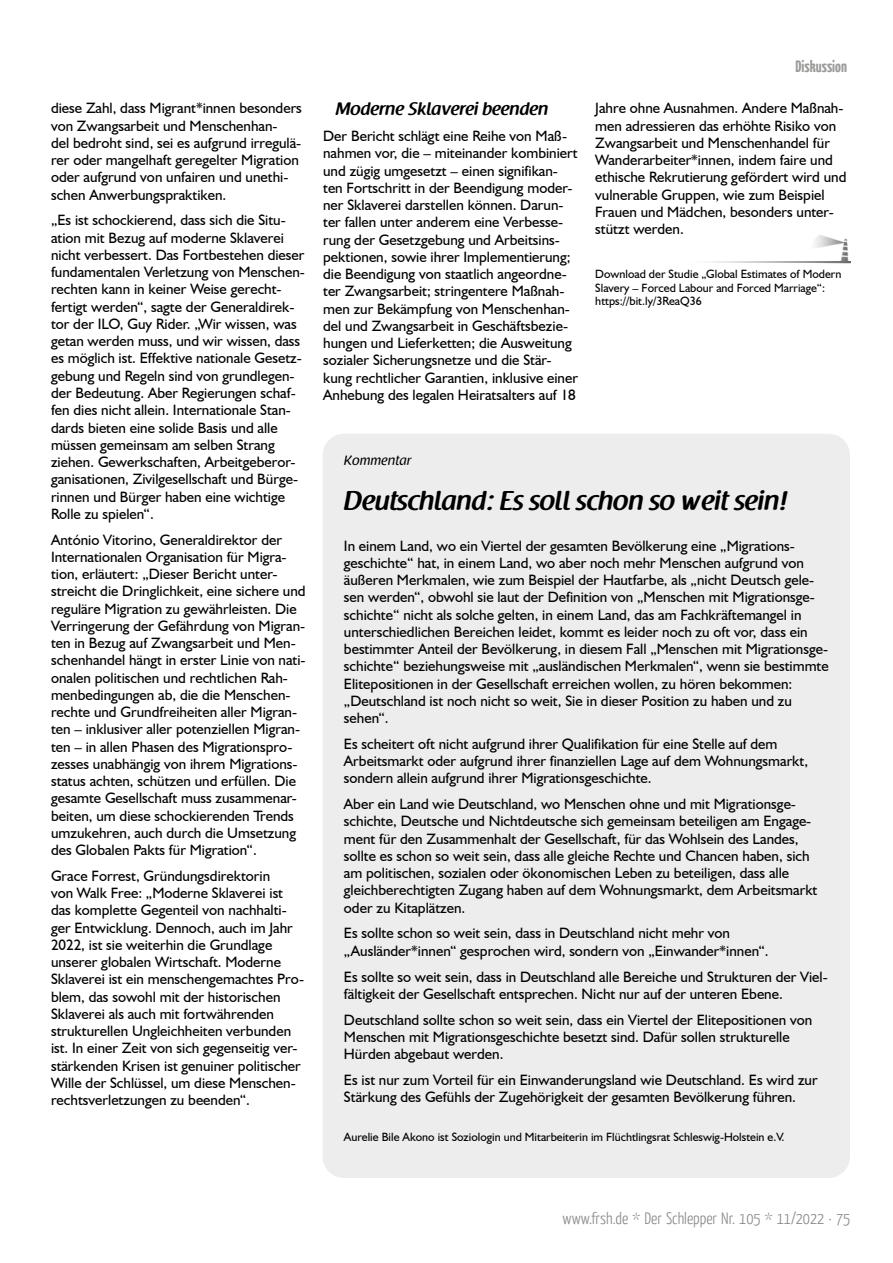
<style>
.page{position:relative;width:893px;height:1263px;background:#fff}
.page>*{position:absolute;margin:0;border:0;box-sizing:border-box;transform-origin:0 0}
.t1{font:600 27px "Raspoutine";color:#000}
.t2{font:600 18px "Raspoutine";color:#000}
.t3{font:300 16.5px "Yanone Kaffeesatz";color:#878787}
.t4{font:700 16.5px "Yanone Kaffeesatz";color:#575756}
.t5{font:15px/17.2px "Humanist 521 BT";color:#000}
.t6{font:13.5px "Raspoutine Classic";color:#000}
.t7{font:12px/13.5px "Humanist 521 BT";color:#000}
</style>
<div class="page">
<div style="left:323px;top:434px;width:527px;height:744px;background:#ededed;border-radius:21px"></div>
<img style="left:815px;top:235px;width:35px;height:29px">
<img style="left:709px;top:261px;width:141px;height:2px">
<p class="t5" style="left:51px;top:99px;width:252px">diese Zahl, dass Migrant*innen besonders von Zwangsarbeit und Menschenhan-<br>del bedroht sind, sei es aufgrund irregulä&shy;rer oder mangelhaft geregelter Migration oder aufgrund von unfairen und unethi&shy;schen Anwerbungspraktiken.</p>
<p class="t5" style="left:51px;top:211px;width:255px">„Es ist schockierend, dass sich die Situ&shy;ation mit Bezug auf moderne Sklaverei nicht verbessert. Das Fortbestehen dieser fundamentalen Verletzung von Menschen&shy;rechten kann in keiner Weise gerecht&shy;fertigt werden“, sagte der Generaldirek&shy;tor der ILO, Guy Rider. „Wir wissen, was getan werden muss, und wir wissen, dass es möglich ist. Effektive nationale Gesetz&shy;gebung und Regeln sind von grundlegen&shy;der Bedeutung. Aber Regierungen schaf&shy;fen dies nicht allein. Internationale Stan&shy;dards bieten eine solide Basis und alle müssen gemeinsam am selben Strang ziehen. Gewerkschaften, Arbeitgeberor&shy;ganisationen, Zivilgesellschaft und Bürge&shy;rinnen und Bürger haben eine wichtige Rolle zu spielen“.</p>
<p class="t5" style="left:51px;top:530px;width:256px">António Vitorino, Generaldirektor der Internationalen Organisation für Migra&shy;tion, erläutert: „Dieser Bericht unter&shy;streicht die Dringlichkeit, eine sichere und reguläre Migration zu gewährleisten. Die Verringerung der Gefährdung von Migran&shy;ten in Bezug auf Zwangsarbeit und Men&shy;schenhandel hängt in erster Linie von nati&shy;onalen politischen und rechtlichen Rah&shy;menbedingungen ab, die die Menschen&shy;rechte und Grundfreiheiten aller Migran&shy;ten – inklusiver aller potenziellen Migran&shy;ten – in allen Phasen des Migrationspro&shy;zesses unabhängig von ihrem Migrations&shy;status achten, schützen und erfüllen. Die gesamte Gesellschaft muss zusammenar&shy;beiten, um diese schockierenden Trends umzukehren, auch durch die Umsetzung des Globalen Pakts für Migration“.</p>
<p class="t5" style="left:51px;top:867px;width:255px">Grace Forrest, Gründungsdirektorin<br>von Walk Free: „Moderne Sklaverei ist das komplette Gegenteil von nachhalti&shy;ger Entwicklung. Dennoch, auch im Jahr 2022, ist sie weiterhin die Grundlage unserer globalen Wirtschaft. Moderne Sklaverei ist ein menschengemachtes Pro&shy;blem, das sowohl mit der historischen Sklaverei als auch mit fortwährenden strukturellen Ungleichheiten verbunden ist. In einer Zeit von sich gegenseitig ver&shy;stärkenden Krisen ist genuiner politischer Wille der Schlüssel, um diese Menschen&shy;rechtsverletzungen zu beenden“.</p>
<p class="t2" style="left:336px;top:99px;width:214px">Moderne Sklaverei beenden</p>
<p class="t5" style="left:323px;top:127px;width:256px">Der Bericht schlägt eine Reihe von Maß&shy;nahmen vor, die – miteinander kombiniert und zügig umgesetzt – einen signifikan&shy;ten Fortschritt in der Beendigung moder&shy;ner Sklaverei darstellen können. Darun&shy;ter fallen unter anderem eine Verbesse&shy;rung der Gesetzgebung und Arbeitsins&shy;pektionen, sowie ihrer Implementierung; die Beendigung von staatlich angeordne&shy;ter Zwangsarbeit; stringentere Maßnah&shy;men zur Bekämpfung von Menschenhan&shy;del und Zwangsarbeit in Geschäftsbezie&shy;hungen und Lieferketten; die Ausweitung sozialer Sicherungsnetze und die Stär&shy;kung rechtlicher Garantien, inklusive einer Anhebung des legalen Heiratsalters auf 18</p>
<p class="t4" style="left:795px;top:55px;width:53px">Diskussion</p>
<p class="t5" style="left:595px;top:99px;width:253px">Jahre ohne Ausnahmen. Andere Maßnah&shy;men adressieren das erhöhte Risiko von Zwangsarbeit und Menschenhandel für Wanderarbeiter*innen, indem faire und ethische Rekrutierung gefördert wird und vulnerable Gruppen, wie zum Beispiel Frauen und Mädchen, besonders unter&shy;stützt werden.</p>
<p class="t7" style="left:595px;top:267px;width:248px">Download der Studie „Global Estimates of Modern<br>Slavery – Forced Labour and Forced Marriage“: https://bit.ly/3ReaQ36</p>
<p class="t6" style="left:344px;top:453px;width:69px">Kommentar</p>
<h1 class="t1" style="left:344px;top:485px;width:444px">Deutschland: Es soll schon so weit sein!</h1>
<p class="t5" style="left:344px;top:537px;width:486px">In einem Land, wo ein Viertel der gesamten Bevölkerung eine „Migrations&shy;geschichte“ hat, in einem Land, wo aber noch mehr Menschen aufgrund von äußeren Merkmalen, wie zum Beispiel der Hautfarbe, als „nicht Deutsch gele&shy;sen werden“, obwohl sie laut der Definition von „Menschen mit Migrationsge&shy;schichte“ nicht als solche gelten, in einem Land, das am Fachkräftemangel in unterschiedlichen Bereichen leidet, kommt es leider noch zu oft vor, dass ein bestimmter Anteil der Bevölkerung, in diesem Fall „Menschen mit Migrationsge&shy;schichte“ beziehungsweise mit „ausländischen Merkmalen“, wenn sie bestimmte Elitepositionen in der Gesellschaft erreichen wollen, zu hören bekommen: „Deutschland ist noch nicht so weit, Sie in dieser Position zu haben und zu sehen“.</p>
<p class="t5" style="left:344px;top:735px;width:466px">Es scheitert oft nicht aufgrund ihrer Qualifikation für eine Stelle auf dem<br>Arbeitsmarkt oder aufgrund ihrer finanziellen Lage auf dem Wohnungsmarkt, sondern allein aufgrund ihrer Migrationsgeschichte.</p>
<p class="t5" style="left:344px;top:795px;width:475px">Aber ein Land wie Deutschland, wo Menschen ohne und mit Migrationsge&shy;schichte, Deutsche und Nichtdeutsche sich gemeinsam beteiligen am Engage&shy;ment für den Zusammenhalt der Gesellschaft, für das Wohlsein des Landes, sollte es schon so weit sein, dass alle gleiche Rechte und Chancen haben, sich am politischen, sozialen oder ökonomischen Leben zu beteiligen, dass alle gleichberechtigten Zugang haben auf dem Wohnungsmarkt, dem Arbeitsmarkt oder zu Kitaplätzen.</p>
<p class="t5" style="left:344px;top:924px;width:426px">Es sollte schon so weit sein, dass in Deutschland nicht mehr von „Ausländer*innen“ gesprochen wird, sondern von „Einwander*innen“.</p>
<p class="t5" style="left:344px;top:967px;width:485px">Es sollte so weit sein, dass in Deutschland alle Bereiche und Strukturen der Viel&shy;fältigkeit der Gesellschaft entsprechen. Nicht nur auf der unteren Ebene.</p>
<p class="t5" style="left:344px;top:1010px;width:470px">Deutschland sollte schon so weit sein, dass ein Viertel der Elitepositionen von<br>Menschen mit Migrationsgeschichte besetzt sind. Dafür sollen strukturelle<br>Hürden abgebaut werden.</p>
<p class="t5" style="left:344px;top:1071px;width:475px">Es ist nur zum Vorteil für ein Einwanderungsland wie Deutschland. Es wird zur<br>Stärkung des Gefühls der Zugehörigkeit der gesamten Bevölkerung führen.</p>
<p class="t7" style="left:344px;top:1130px;width:442px">Aurelie Bile Akono ist Soziologin und Mitarbeiterin im Flüchtlingsrat Schleswig-Holstein e.V.</p>
<p class="t3" style="left:563px;top:1208px;width:289px">www.frsh.de * Der Schlepper Nr. 105 * 11/2022 · 75</p>
</div>
